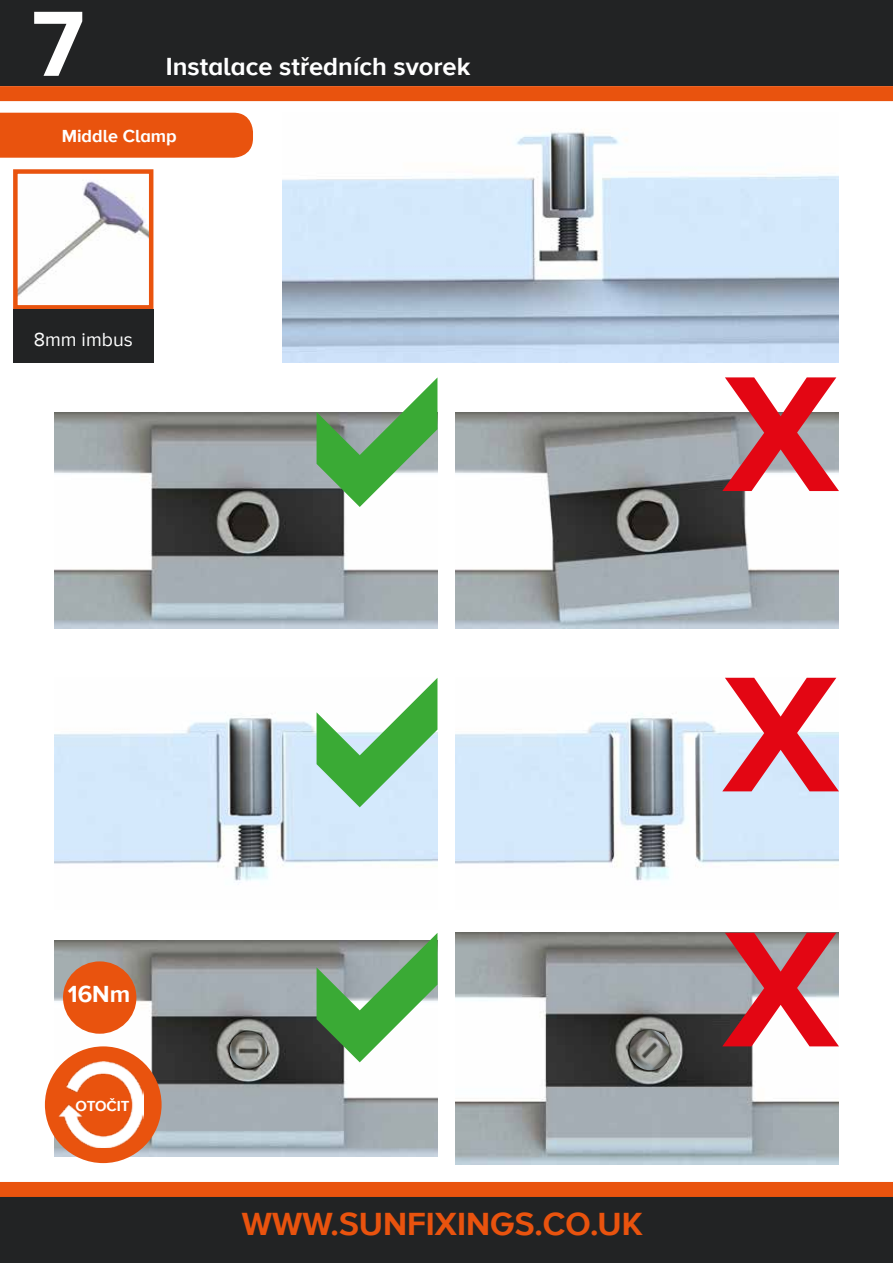
<style>
.page{position:relative;width:893px;height:1263px;background:#fff}
.page>*{position:absolute;margin:0;border:0;box-sizing:border-box;transform-origin:0 0}
.t1{font:700 96px "Proxima Nova A";color:#fff}
.t2{font:700 33px "Proxima Nova A";color:#e9530e}
.t3{font:700 25.5px "Proxima Nova A";color:#fff}
.t4{font:700 24px "Proxima Nova A";color:#fff}
.t5{font:19.5px "Proxima Nova A";color:#fff}
.t6{font:700 18px "Proxima Nova A";color:#fff}
.t7{font:700 15px "Proxima Nova A";color:#fff}
</style>
<div class="page">
<div style="left:0;top:0;width:893px;height:86px;background:#222324"></div>
<div style="left:0;top:1195px;width:893px;height:68px;background:#222324"></div>
<div style="left:0;top:1182px;width:893px;height:15px;background:#e9530e"></div>
<div style="left:0;top:86px;width:893px;height:15px;background:#e9530e"></div>
<img style="left:18px;top:181px;width:130px;height:115px">
<div style="left:13px;top:169px;width:140px;height:141px;border:4px solid #e9530e"></div>
<div style="left:13px;top:310px;width:140px;height:53px;background:#222324"></div>
<div style="left:0;top:113px;width:253px;height:45px;background:#e9530e"></div>
<img style="left:54px;top:413px;width:383px;height:216px">
<img style="left:283px;top:131px;width:556px;height:232px">
<img style="left:455px;top:413px;width:384px;height:216px">
<img style="left:54px;top:712px;width:383px;height:171px">
<img style="left:455px;top:713px;width:384px;height:168px">
<img style="left:54px;top:940px;width:383px;height:216px">
<img style="left:455px;top:933px;width:384px;height:231px">
<svg style="left:317px;top:678px;width:120px;height:129px"></svg>
<svg style="left:317px;top:378px;width:120px;height:129px"></svg>
<svg style="left:317px;top:933px;width:120px;height:129px"></svg>
<svg style="left:722px;top:678px;width:117px;height:113px"></svg>
<svg style="left:722px;top:377px;width:117px;height:114px"></svg>
<svg style="left:722px;top:933px;width:117px;height:113px;background:#c9666d"></svg>
<img style="left:230px;top:1031px;width:37px;height:37px;border-radius:19px">
<img style="left:627px;top:1030px;width:45px;height:42px">
<div style="left:63px;top:961px;width:73px;height:73px;background:#e9530e;border-radius:50%"></div>
<div style="left:45px;top:1046px;width:117px;height:117px;background:#e9530e;border-radius:50%"></div>
<img style="left:58px;top:1062px;width:85px;height:86px">
<h1 class="t1" style="left:32px;top:-11px;width:54px">7</h1>
<p class="t3" style="left:166px;top:52px;width:306px">Instalace středních svorek</p>
<p class="t6" style="left:62px;top:126px;width:117px">Middle Clamp</p>
<p class="t5" style="left:34px;top:328px;width:101px">8mm imbus</p>
<p class="t4" style="left:68px;top:980px;width:64px">16Nm</p>
<p class="t7" style="left:76px;top:1097px;width:56px">OTOČIT</p>
<p class="t2" style="left:242px;top:1205px;width:402px">WWW.SUNFIXINGS.CO.UK</p>
</div>
